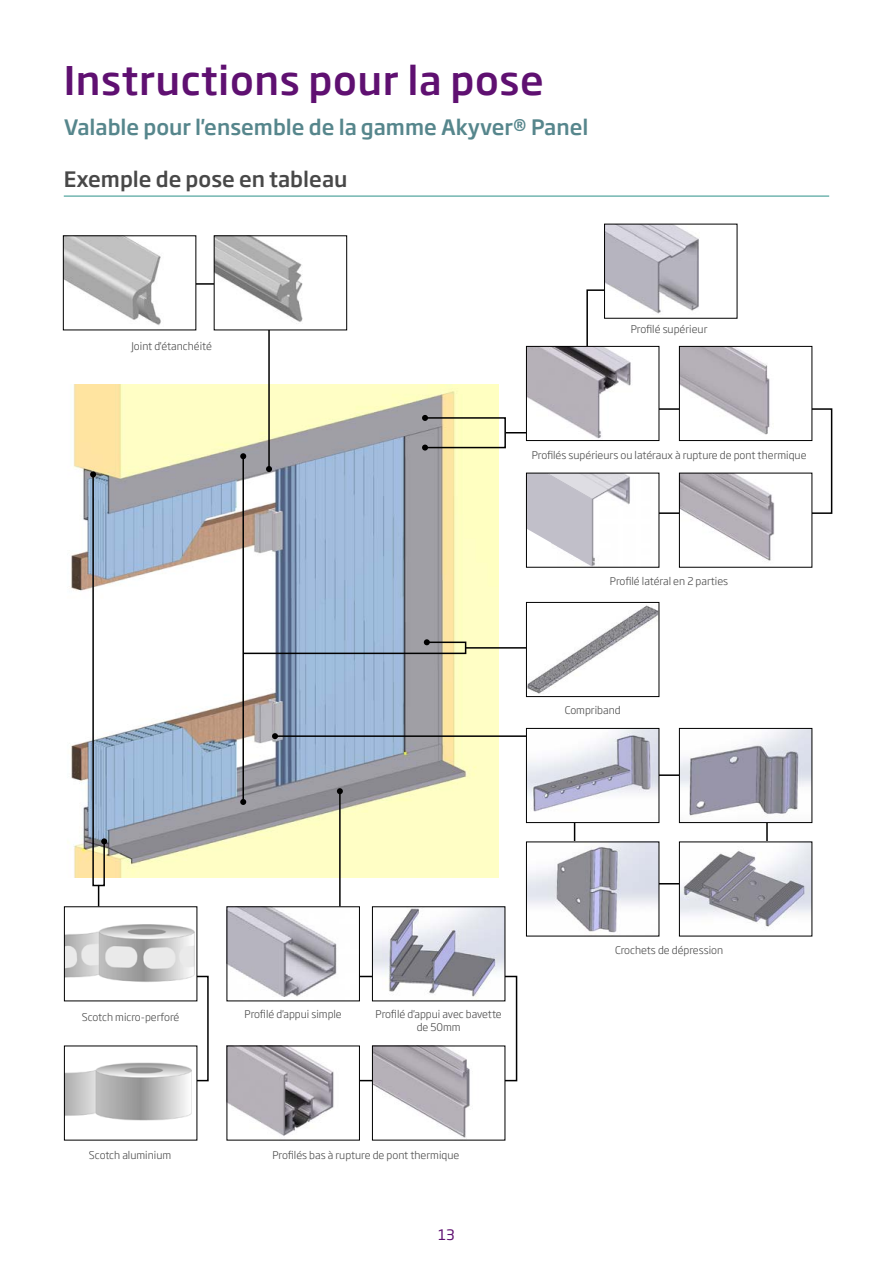
<style>
.page{position:relative;width:893px;height:1263px;background:#fff}
.page>*{position:absolute;margin:0;border:0;box-sizing:border-box;transform-origin:0 0}
.t1{font:500 39px "Soho Gothic Pro";letter-spacing:.015em;color:#5f1071}
.t2{font:500 21px "Soho Gothic Pro";color:#56868c}
.t3{font:500 21px "Soho Gothic Pro";color:#484848}
.t4{font:14.25px "Soho Gothic Pro";color:#5f1071}
.t5{font:300 10.5px/12.6px "Soho Gothic Pro";color:#484848;text-align:center}
</style>
<div class="page">
<hr style="left:129px;top:283px;width:135px;height:2px;background:#000">
<div style="left:546px;top:408px;width:286px;height:106px;border:2px solid #000"></div>
<svg style="left:586px;top:289px;width:74px;height:107px"></svg>
<svg style="left:155px;top:975px;width:54px;height:107px"></svg>
<hr style="left:64px;top:195px;width:765px;height:2px;background:#72b6b1">
<img style="left:67px;top:384px;width:432px;height:493px">
<div style="left:64px;top:1046px;width:133px;height:94px;background:#fff"></div>
<img style="left:66px;top:1063px;width:125px;height:58px">
<div style="left:64px;top:907px;width:133px;height:94px;background:#fff"></div>
<img style="left:66px;top:924px;width:129px;height:58px">
<img style="left:65px;top:237px;width:129px;height:89px">
<div style="left:63px;top:235px;width:133px;height:95px;border:1px solid #000"></div>
<img style="left:229px;top:908px;width:108px;height:89px">
<img style="left:229px;top:1047px;width:105px;height:89px">
<img style="left:606px;top:226px;width:93px;height:91px">
<img style="left:374px;top:908px;width:129px;height:89px">
<img style="left:374px;top:1047px;width:96px;height:91px">
<div style="left:526px;top:473px;width:133px;height:94px;background:#fff"></div>
<img style="left:607px;top:475px;width:23px;height:30px">
<svg style="left:528px;top:475px;width:79px;height:91px"></svg>
<img style="left:528px;top:843px;width:129px;height:90px">
<img style="left:681px;top:348px;width:129px;height:87px">
<div style="left:679px;top:346px;width:133px;height:95px;border:1px solid #000"></div>
<img style="left:681px;top:475px;width:129px;height:86px">
<img style="left:681px;top:730px;width:129px;height:86px">
<div style="left:679px;top:728px;width:133px;height:95px;border:1px solid #000"></div>
<img style="left:681px;top:843px;width:129px;height:84px">
<hr style="left:275px;top:735px;width:256px;height:2px;background:#000">
<svg style="left:272px;top:733px;width:6px;height:6px"></svg>
<hr style="left:268px;top:319px;width:2px;height:150px;background:#000">
<svg style="left:266px;top:466px;width:6px;height:6px"></svg>
<div style="left:424px;top:417px;width:82px;height:31px;border:2px solid #000"></div>
<svg style="left:422px;top:415px;width:6px;height:6px"></svg>
<svg style="left:422px;top:445px;width:6px;height:6px"></svg>
<hr style="left:339px;top:791px;width:2px;height:115px;background:#000">
<svg style="left:337px;top:788px;width:6px;height:6px"></svg>
<svg style="left:506px;top:432px;width:20px;height:1px"></svg>
<img style="left:216px;top:237px;width:87px;height:91px">
<div style="left:214px;top:235px;width:133px;height:95px;border:1px solid #000"></div>
<img style="left:528px;top:348px;width:129px;height:91px">
<div style="left:526px;top:346px;width:133px;height:95px;border:1px solid #000"></div>
<img style="left:528px;top:730px;width:129px;height:82px">
<div style="left:526px;top:728px;width:133px;height:95px;border:1px solid #000"></div>
<svg style="left:244px;top:639px;width:223px;height:16px"></svg>
<svg style="left:90px;top:471px;width:17px;height:435px"></svg>
<hr style="left:465px;top:647px;width:88px;height:2px;background:#000">
<hr style="left:242px;top:456px;width:2px;height:346px;background:#000">
<svg style="left:240px;top:453px;width:6px;height:6px"></svg>
<svg style="left:240px;top:799px;width:6px;height:6px"></svg>
<img style="left:528px;top:605px;width:129px;height:89px">
<div style="left:526px;top:602px;width:133px;height:95px;border:1px solid #000"></div>
<h1 class="t1" style="left:64px;top:50px;width:481px">Instructions pour la pose</h1>
<h2 class="t2" style="left:64px;top:111px;width:526px">Valable pour l'ensemble de la gamme Akyver® Panel</h2>
<h2 class="t3" style="left:64px;top:163px;width:285px">Exemple de pose en tableau</h2>
<p class="t5" style="left:131px;top:339px;width:82px">Joint d'étanchéité</p>
<p class="t5" style="left:631px;top:322px;width:78px">Profilé supérieur</p>
<p class="t5" style="left:532px;top:448px;width:276px">Profilés supérieurs ou latéraux à rupture de pont thermique</p>
<p class="t5" style="left:610px;top:574px;width:120px">Profilé latéral en 2 parties</p>
<p class="t5" style="left:565px;top:703px;width:57px">Compriband</p>
<p class="t5" style="left:82px;top:1010px;width:99px">Scotch micro-perforé</p>
<p class="t5" style="left:89px;top:1148px;width:84px">Scotch aluminium</p>
<p class="t5" style="left:244px;top:1007px;width:99px">Profilé d'appui simple</p>
<p class="t5" style="left:376px;top:1007px;width:128px">Profilé d'appui avec bavette de 50mm</p>
<p class="t5" style="left:272px;top:1148px;width:188px">Profilés bas à rupture de pont thermique</p>
<h3 class="t4" style="left:438px;top:1223px;width:18px">13</h3>
<p class="t5" style="left:615px;top:943px;width:110px">Crochets de dépression</p>
</div>
